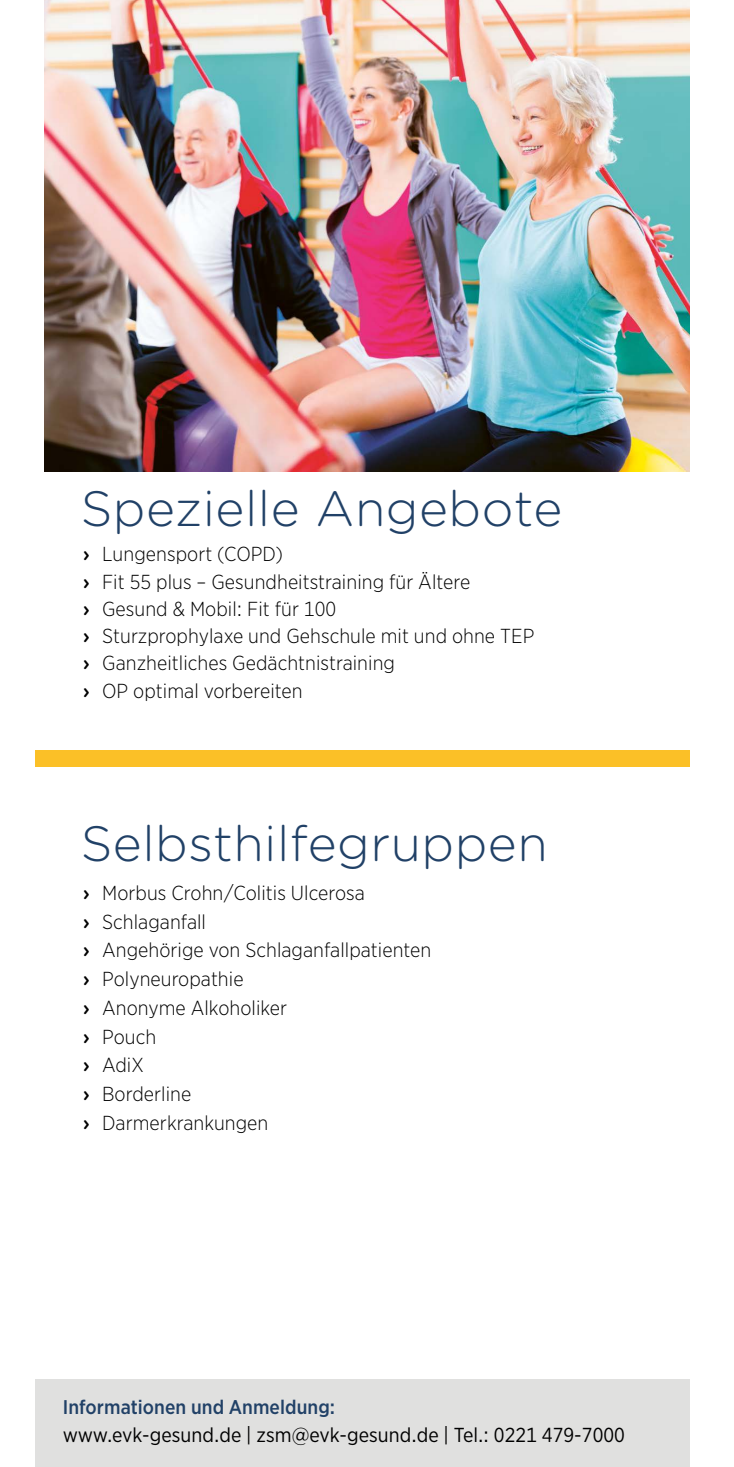
<style>
.page{position:relative;width:734px;height:1467px;background:#fff}
.page>*{position:absolute;margin:0;border:0;box-sizing:border-box;transform-origin:0 0}
.t1{font:300 49.5px "Gotham Rounded";letter-spacing:.01em;color:#214167}
.t2{font:300 20.25px/28.8px "Gotham Narrow";letter-spacing:.005em;color:#000}
.t3{font:20.25px "Gotham Narrow";letter-spacing:.005em;color:#000}
.t4{font:500 19.8px "Gotham Narrow";letter-spacing:.005em;color:#214167}
.s1{font-family:"Gotham Rounded";font-weight:500}
</style>
<div class="page">
<img style="left:45px;top:0;width:644px;height:472px">
<div style="left:35px;top:1379px;width:654px;height:88px;background:#e0e0df"></div>
<div style="left:35px;top:750px;width:654px;height:17px;background:#fbc027"></div>
<h1 class="t1" style="left:81px;top:475px;width:483px">Spezielle Angebote</h1>
<p class="t2" style="left:83px;top:540px;width:453px;line-height:27.2px"><span class="s1">›</span> Lungensport (COPD)<br><span class="s1">›</span> Fit 55 plus – Gesundheitstraining für Ältere<br><span class="s1">›</span> Gesund &amp; Mobil: Fit für 100<br><span class="s1">›</span> Sturzprophylaxe und Gehschule mit und ohne TEP <span class="s1">›</span> Ganzheitliches Gedächtnistraining<br><span class="s1">›</span> OP optimal vorbereiten</p>
<h1 class="t1" style="left:81px;top:810px;width:468px">Selbsthilfegruppen</h1>
<p class="t2" style="left:83px;top:878px;width:350px"><span class="s1">›</span> Morbus Crohn/Colitis Ulcerosa<br><span class="s1">›</span> Schlaganfall<br><span class="s1">›</span> Angehörige von Schlaganfallpatienten <span class="s1">›</span> Polyneuropathie<br><span class="s1">›</span> Anonyme Alkoholiker<br><span class="s1">›</span> Pouch<br><span class="s1">›</span> AdiX<br><span class="s1">›</span> Borderline<br><span class="s1">›</span> Darmerkrankungen</p>
<p class="t4" style="left:63px;top:1394px;width:274px">Informationen und Anmeldung:</p>
<p class="t3" style="left:63px;top:1422px;width:563px">www.evk-gesund.de | zsm@evk-gesund.de | Tel.: 0221 479-7000</p>
</div>
